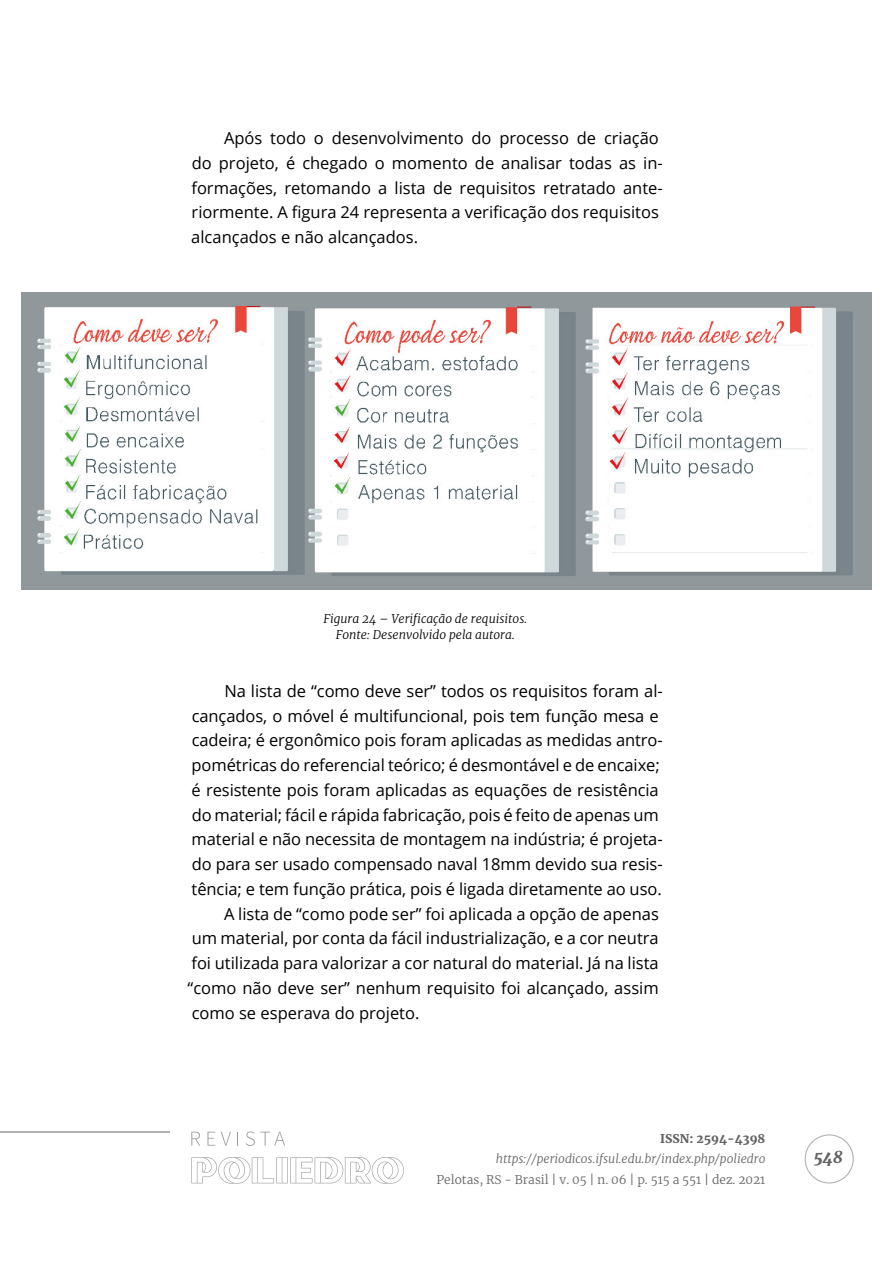
<style>
.page{position:relative;width:893px;height:1263px;background:#fff}
.page>*{position:absolute;margin:0;border:0;box-sizing:border-box;transform-origin:0 0}
.t1{font:16.5px/24.8px "Open Sans";letter-spacing:-.005em;color:#000}
.t2{font:italic 900 16.5px "Merriweather";color:#646363}
.t3{font:italic 300 12px/16.5px "Merriweather";color:#000;text-align:center}
.t4{font:italic 300 12px "Merriweather";color:#646363}
.t5{font:300 12px "Merriweather";color:#646363}
.t6{font:900 12px "Merriweather";color:#646363}
</style>
<div class="page">
<div style="left:805px;top:1134px;width:49px;height:49px;border:1px solid #b3b2b2;border-radius:50%"></div>
<svg style="left:191px;top:1157px;width:213px;height:27px"></svg>
<svg style="left:191px;top:1132px;width:9px;height:14px"></svg>
<svg style="left:207px;top:1132px;width:8px;height:14px"></svg>
<svg style="left:221px;top:1132px;width:10px;height:14px"></svg>
<svg style="left:237px;top:1132px;width:1px;height:14px"></svg>
<svg style="left:246px;top:1131px;width:39px;height:15px"></svg>
<hr style="left:0;top:1131px;width:170px;height:1px;background:#b3b2b2">
<img style="left:21px;top:293px;width:851px;height:297px">
<p class="t1" style="left:191px;top:125px;width:473px;text-indent:33px">Após todo o desenvolvimento do processo de criação do projeto, é chegado o momento de analisar todas as in&shy;formações, retomando a lista de requisitos retratado ante&shy;riormente. A figura 24 representa a verificação dos requisitos alcançados e não alcançados.</p>
<p class="t3" style="left:323px;top:610px;width:205px">Figura 24 – Verificação de requisitos.<br>Fonte: Desenvolvido pela autora.</p>
<p class="t1" style="left:224px;top:678px;width:440px">Na lista de “como deve ser” todos os requisitos foram al-</p>
<p class="t1" style="left:192px;top:703px;width:469px">cançados, o móvel é multifuncional, pois tem função mesa e</p>
<p class="t1" style="left:192px;top:728px;width:472px">cadeira; é ergonômico pois foram aplicadas as medidas antro-</p>
<p class="t1" style="left:192px;top:752px;width:470px">pométricas do referencial teórico; é desmontável e de encaixe;</p>
<p class="t1" style="left:191px;top:777px;width:469px">é resistente pois foram aplicadas as equações de resistência</p>
<p class="t1" style="left:192px;top:802px;width:469px">do material; fácil e rápida fabricação, pois é feito de apenas um</p>
<p class="t1" style="left:192px;top:827px;width:473px">material e não necessita de montagem na indústria; é projeta-</p>
<p class="t1" style="left:192px;top:851px;width:473px">do para ser usado compensado naval 18mm devido sua resis-</p>
<p class="t1" style="left:192px;top:876px;width:472px">tência; e tem função prática, pois é ligada diretamente ao uso.</p>
<p class="t1" style="left:224px;top:901px;width:436px">A lista de “como pode ser” foi aplicada a opção de apenas</p>
<p class="t1" style="left:192px;top:926px;width:469px">um material, por conta da fácil industrialização, e a cor neutra</p>
<p class="t1" style="left:191px;top:950px;width:469px">foi utilizada para valorizar a cor natural do material. Já na lista</p>
<p class="t1" style="left:188px;top:975px;width:473px">“como não deve ser” nenhum requisito foi alcançado, assim</p>
<p class="t1" style="left:192px;top:1000px;width:229px">como se esperava do projeto.</p>
<p class="t6" style="left:660px;top:1130px;width:107px">ISSN: 2594-4398</p>
<p class="t4" style="left:496px;top:1151px;width:271px">https://periodicos.ifsul.edu.br/index.php/poliedro</p>
<p class="t5" style="left:437px;top:1171px;width:330px">Pelotas, RS - Brasil | v. 05 | n. 06 | p. 515 a 551 | dez. 2021</p>
<p class="t2" style="left:814px;top:1146px;width:31px">548</p>
</div>
